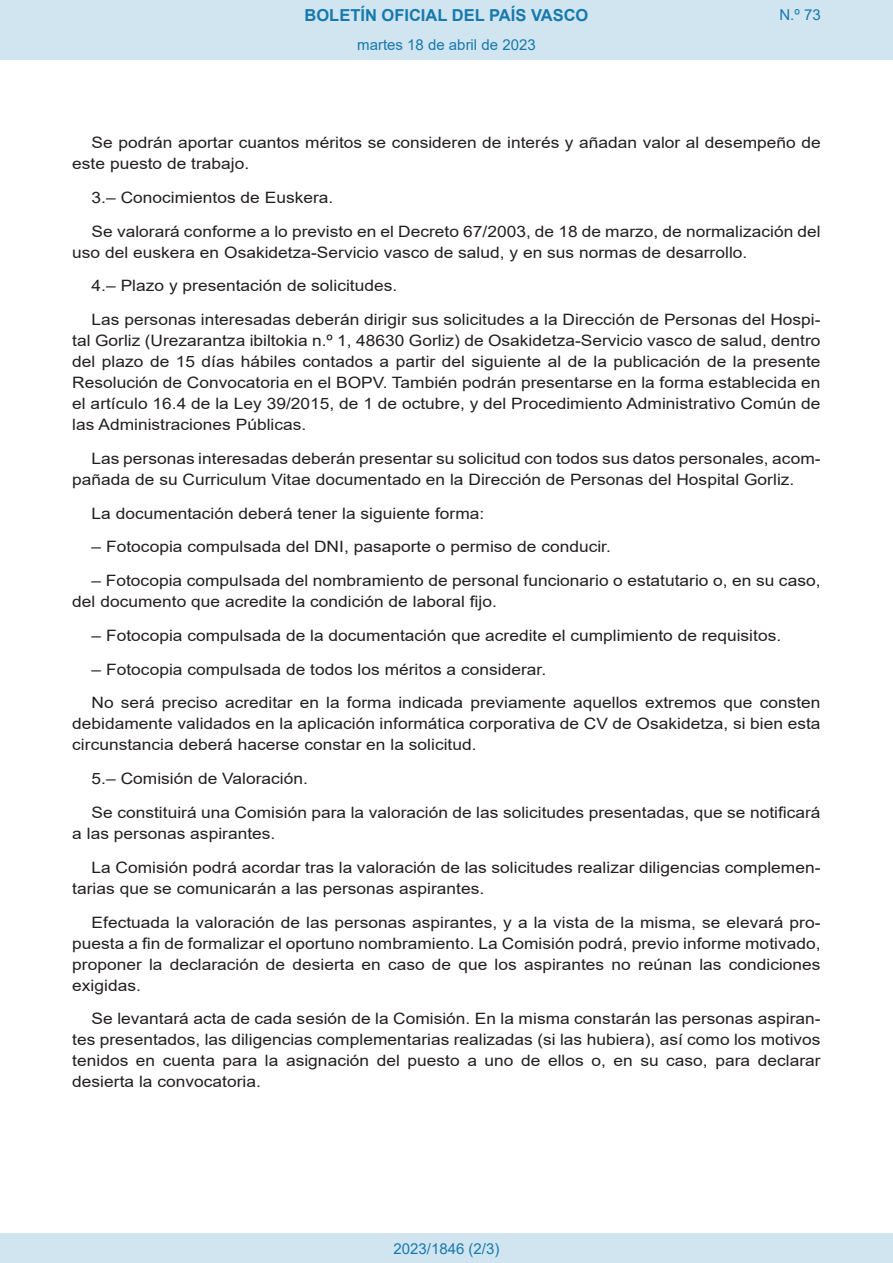
<style>
.page{position:relative;width:893px;height:1263px;background:#fff}
.page>*{position:absolute;margin:0;border:0;box-sizing:border-box;transform-origin:0 0}
.t1{font:700 16.5px "Arial";color:#1879ad}
.BOPVDetalle{font:15.6px/21px "Arial";color:#231f20;scale:1.11 1}
.Paginacion_Centro{font:15px "Arial";color:#1879ad}
</style>
<div class="page">
<div style="left:0;top:0;width:893px;height:60px;background:#d0e5f0"></div>
<div style="left:0;top:1233px;width:893px;height:30px;background:#d0e5f0"></div>
<p class="t1" style="left:305px;top:3px;width:285px">BOLETÍN OFICIAL DEL PAÍS VASCO</p>
<p class="Paginacion_Centro" style="left:357px;top:35px;width:180px">martes 18 de abril de 2023</p>
<p class="Paginacion_Centro" style="left:779px;top:5px;width:43px">N.º 73</p>
<p class="BOPVDetalle" style="left:72px;top:132px;width:676px;text-indent:19px">Se podrán aportar cuantos méritos se consideren de interés y añadan valor al desempeño de este puesto de trabajo.</p>
<p class="BOPVDetalle" style="left:92px;top:187px;width:219px">3.– Conocimientos de Euskera.</p>
<p class="BOPVDetalle" style="left:72px;top:221px;width:676px;text-indent:19px">Se valorará conforme a lo previsto en el Decreto 67/2003, de 18 de marzo, de normalización del uso del euskera en Osakidetza-Servicio vasco de salud, y en sus normas de desarrollo.</p>
<p class="BOPVDetalle" style="left:92px;top:275px;width:277px">4.– Plazo y presentación de solicitudes.</p>
<p class="BOPVDetalle" style="left:72px;top:309px;width:676px;text-align:justify;text-indent:19px">Las personas interesadas deberán dirigir sus solicitudes a la Dirección de Personas del Hospi&shy;tal Gorliz (Urezarantza ibiltokia n.º 1, 48630 Gorliz) de Osakidetza-Servicio vasco de salud, dentro del plazo de 15 días hábiles contados a partir del siguiente al de la publicación de la presente Resolución de Convocatoria en el BOPV. También podrán presentarse en la forma establecida en el artículo 16.4 de la Ley 39/2015, de 1 de octubre, y del Procedimiento Administrativo Común de las Administraciones Públicas.</p>
<p class="BOPVDetalle" style="left:72px;top:448px;width:676px;text-indent:19px">Las personas interesadas deberán presentar su solicitud con todos sus datos personales, acom&shy;pañada de su Curriculum Vitae documentado en la Dirección de Personas del Hospital Gorliz.</p>
<p class="BOPVDetalle" style="left:92px;top:503px;width:355px">La documentación deberá tener la siguiente forma:</p>
<p class="BOPVDetalle" style="left:92px;top:536px;width:469px">– Fotocopia compulsada del DNI, pasaporte o permiso de conducir.</p>
<p class="BOPVDetalle" style="left:72px;top:570px;width:676px;text-indent:19px">– Fotocopia compulsada del nombramiento de personal funcionario o estatutario o, en su caso, del documento que acredite la condición de laboral fijo.</p>
<p class="BOPVDetalle" style="left:92px;top:625px;width:623px">– Fotocopia compulsada de la documentación que acredite el cumplimiento de requisitos.</p>
<p class="BOPVDetalle" style="left:92px;top:659px;width:411px">– Fotocopia compulsada de todos los méritos a considerar.</p>
<p class="BOPVDetalle" style="left:72px;top:692px;width:676px;text-align:justify;text-indent:19px">No será preciso acreditar en la forma indicada previamente aquellos extremos que consten debidamente validados en la aplicación informática corporativa de CV de Osakidetza, si bien esta circunstancia deberá hacerse constar en la solicitud.</p>
<p class="BOPVDetalle" style="left:92px;top:768px;width:196px">5.– Comisión de Valoración.</p>
<p class="BOPVDetalle" style="left:72px;top:802px;width:676px;text-indent:19px">Se constituirá una Comisión para la valoración de las solicitudes presentadas, que se notificará a las personas aspirantes.</p>
<p class="BOPVDetalle" style="left:72px;top:857px;width:676px;text-indent:19px">La Comisión podrá acordar tras la valoración de las solicitudes realizar diligencias complemen&shy;tarias que se comunicarán a las personas aspirantes.</p>
<p class="BOPVDetalle" style="left:72px;top:911px;width:676px;text-align:justify;text-indent:19px">Efectuada la valoración de las personas aspirantes, y a la vista de la misma, se elevará pro&shy;puesta a fin de formalizar el oportuno nombramiento. La Comisión podrá, previo informe motivado, proponer la declaración de desierta en caso de que los aspirantes no reúnan las condiciones exigidas.</p>
<p class="BOPVDetalle" style="left:72px;top:1008px;width:676px;text-align:justify;text-indent:19px">Se levantará acta de cada sesión de la Comisión. En la misma constarán las personas aspiran&shy;tes presentados, las diligencias complementarias realizadas (si las hubiera), así como los motivos tenidos en cuenta para la asignación del puesto a uno de ellos o, en su caso, para declarar desierta la convocatoria.</p>
<p class="Paginacion_Centro" style="left:393px;top:1238px;width:107px">2023/1846 (2/3)</p>
</div>
